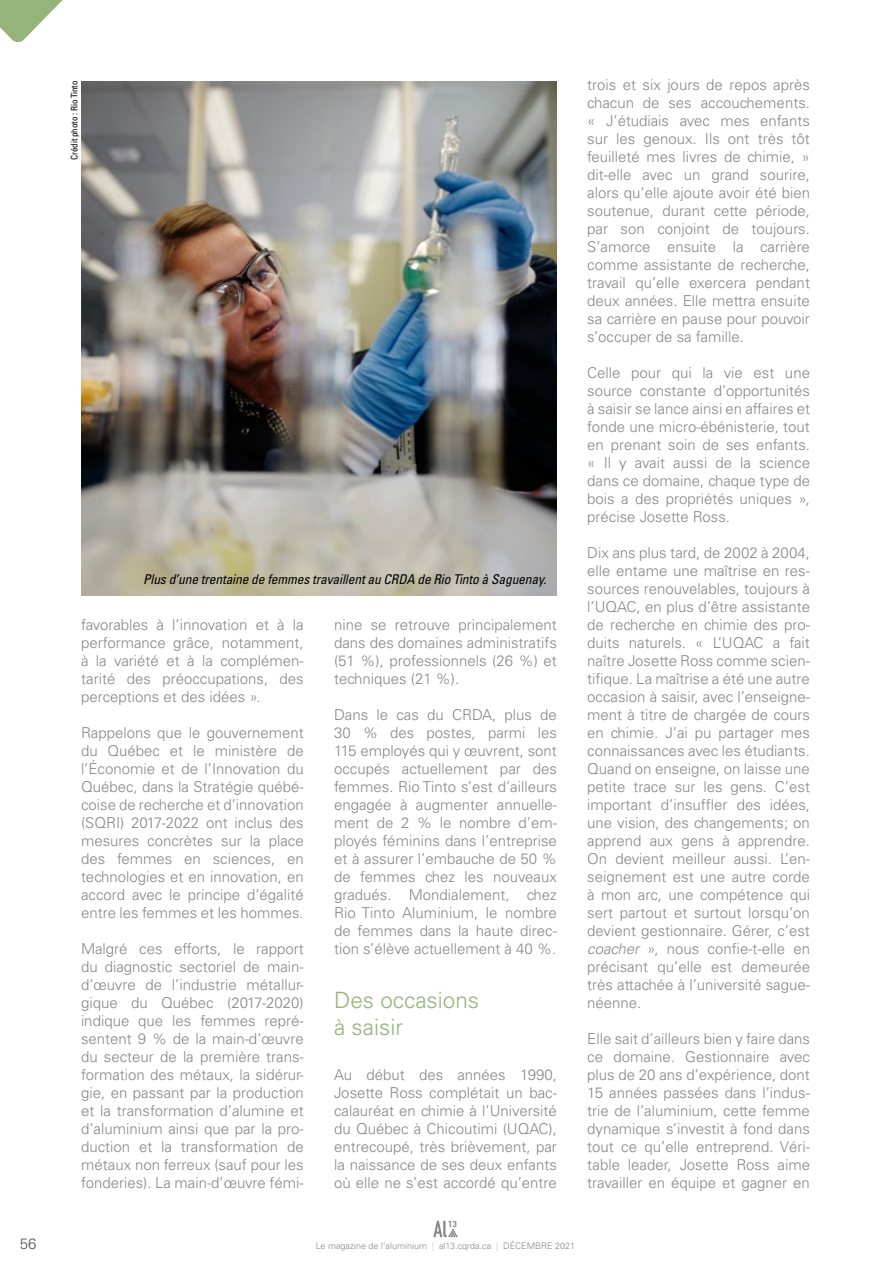
<style>
.page{position:relative;width:891px;height:1269px;background:#fff}
.page>*{position:absolute;margin:0;border:0;box-sizing:border-box;transform-origin:0 0}
.SOUS-TITRE{font:300 22.5px/27px "Univers";color:#95b47a}
.TEXTE{font:300 15px/18px "Univers";color:#878787;text-align:justify}
.t1{font:300 15px "Univers";color:#575756}
.BAS_DE_VIGNETTE{font:italic condensed 13.5px "Univers LT Std";letter-spacing:-.01em;color:#000}
.t2{font:300 9px "Univers";color:#878787}
.Credi_photo{font:condensed 9px "Univers LT Std";letter-spacing:-.01em;color:#000}
.s1{font-style:italic}
.s2{color:#c6c6c6}
</style>
<div class="page">
<svg style="left:433px;top:1221px;width:25px;height:16px"></svg>
<svg style="left:0;top:0;width:63px;height:42px"></svg>
<img style="left:81px;top:81px;width:476px;height:515px">
<p class="Credi_photo" style="left:68px;top:160px;width:80px;rotate:-90deg">Crédit photo : Rio Tinto</p>
<p class="BAS_DE_VIGNETTE" style="left:143px;top:570px;width:405px">Plus d’une trentaine de femmes travaillent au CRDA de Rio Tinto à Saguenay.</p>
<p class="TEXTE" style="left:81px;top:616px;width:224px">favorables à l’innovation et à la performance grâce, notamment, à la variété et à la complémen&shy;tarité des préoccupations, des perceptions et des idées ».</p>
<p class="TEXTE" style="left:81px;top:724px;width:224px">Rappelons que le gouvernement du Québec et le ministère de l’Économie et de l’Innovation du Québec, dans la Stratégie québé&shy;coise de recherche et d’innovation (SQRI) 2017-2022 ont inclus des mesures concrètes sur la place des femmes en sciences, en technologies et en innovation, en accord avec le principe d’égalité entre les femmes et les hommes.</p>
<p class="TEXTE" style="left:81px;top:940px;width:224px">Malgré ces efforts, le rapport du diagnostic sectoriel de main&shy;d’œuvre de l’industrie métallur&shy;gique du Québec (2017-2020) indique que les femmes repré&shy;sentent 9 % de la main-d’œuvre du secteur de la première trans&shy;formation des métaux, la sidérur&shy;gie, en passant par la production et la transformation d’alumine et d’aluminium ainsi que par la pro&shy;duction et la transformation de métaux non ferreux (sauf pour les fonderies). La main-d’œuvre fémi-</p>
<p class="TEXTE" style="left:334px;top:616px;width:224px">nine se retrouve principalement dans des domaines administratifs (51 %), professionnels (26 %) et techniques (21 %).</p>
<p class="TEXTE" style="left:334px;top:706px;width:224px">Dans le cas du CRDA, plus de 30 % des postes, parmi les 115 employés qui y œuvrent, sont occupés actuellement par des femmes. Rio Tinto s’est d’ailleurs engagée à augmenter annuelle&shy;ment de 2 % le nombre d’em&shy;ployés féminins dans l’entreprise et à assurer l’embauche de 50 % de femmes chez les nouveaux gradués.</p>
<p class="TEXTE" style="left:334px;top:886px;width:224px;text-indent:75px">Mondialement, chez Rio Tinto Aluminium, le nombre de femmes dans la haute direc&shy;tion s’élève actuellement à 40 %.</p>
<p class="SOUS-TITRE" style="left:334px;top:987px;width:147px">Des occasions à saisir</p>
<p class="TEXTE" style="left:334px;top:1066px;width:224px">Au début des années 1990, Josette Ross complétait un bac&shy;calauréat en chimie à l’Université du Québec à Chicoutimi (UQAC), entrecoupé, très brièvement, par la naissance de ses deux enfants où elle ne s’est accordé qu’entre</p>
<p class="TEXTE" style="left:587px;top:76px;width:224px;text-align:left">trois et six jours de repos après chacun de ses accouchements. « J’étudiais avec mes enfants sur les genoux. Ils ont très tôt feuilleté mes livres de chimie, » dit-elle avec un grand sourire, alors qu’elle ajoute avoir été bien soutenue, durant cette période, par son conjoint de toujours.<br>S’amorce ensuite la carrière comme assistante de recherche, travail qu’elle exercera pendant deux années. Elle mettra ensuite sa carrière en pause pour pouvoir s’occuper de sa famille.</p>
<p class="TEXTE" style="left:587px;top:364px;width:224px;text-align:left">Celle pour qui la vie est une source constante d’opportunités à saisir se lance ainsi en affaires et fonde une micro-ébénisterie, tout en prenant soin de ses enfants. « Il y avait aussi de la science dans ce domaine, chaque type de bois a des propriétés uniques », précise Josette Ross.</p>
<p class="TEXTE" style="left:587px;top:544px;width:224px;text-align:left">Dix ans plus tard, de 2002 à 2004, elle entame une maîtrise en res&shy;sources renouvelables, toujours à l’UQAC, en plus d’être assistante de recherche en chimie des pro&shy;duits naturels. « L’UQAC a fait naître Josette Ross comme scien&shy;tifique. La maîtrise a été une autre occasion à saisir, avec l’enseigne&shy;ment à titre de chargée de cours en chimie. J’ai pu partager mes connaissances avec les étudiants.<br>Quand on enseigne, on laisse une petite trace sur les gens. C’est important d’insuffler des idées, une vision, des changements; on apprend aux gens à apprendre.<br>On devient meilleur aussi. L’en&shy;seignement est une autre corde à mon arc, une compétence qui sert partout et surtout lorsqu’on devient gestionnaire. Gérer, c’est <span class="s1">coacher</span> », nous confie-t-elle en précisant qu’elle est demeurée très attachée à l’université sague&shy;néenne.</p>
<p class="TEXTE" style="left:587px;top:1030px;width:224px">Elle sait d’ailleurs bien y faire dans ce domaine. Gestionnaire avec plus de 20 ans d’expérience, dont 15 années passées dans l’indus&shy;trie de l’aluminium, cette femme dynamique s’investit à fond dans tout ce qu’elle entreprend. Véri&shy;table leader, Josette Ross aime travailler en équipe et gagner en</p>
<p class="t1" style="left:20px;top:1235px;width:18px">56</p>
<p class="t2" style="left:316px;top:1240px;width:261px">Le magazine de l’aluminium <span class="s2">|</span> al13.cqrda.ca <span class="s2">|</span> DÉCEMBRE 2021</p>
</div>
